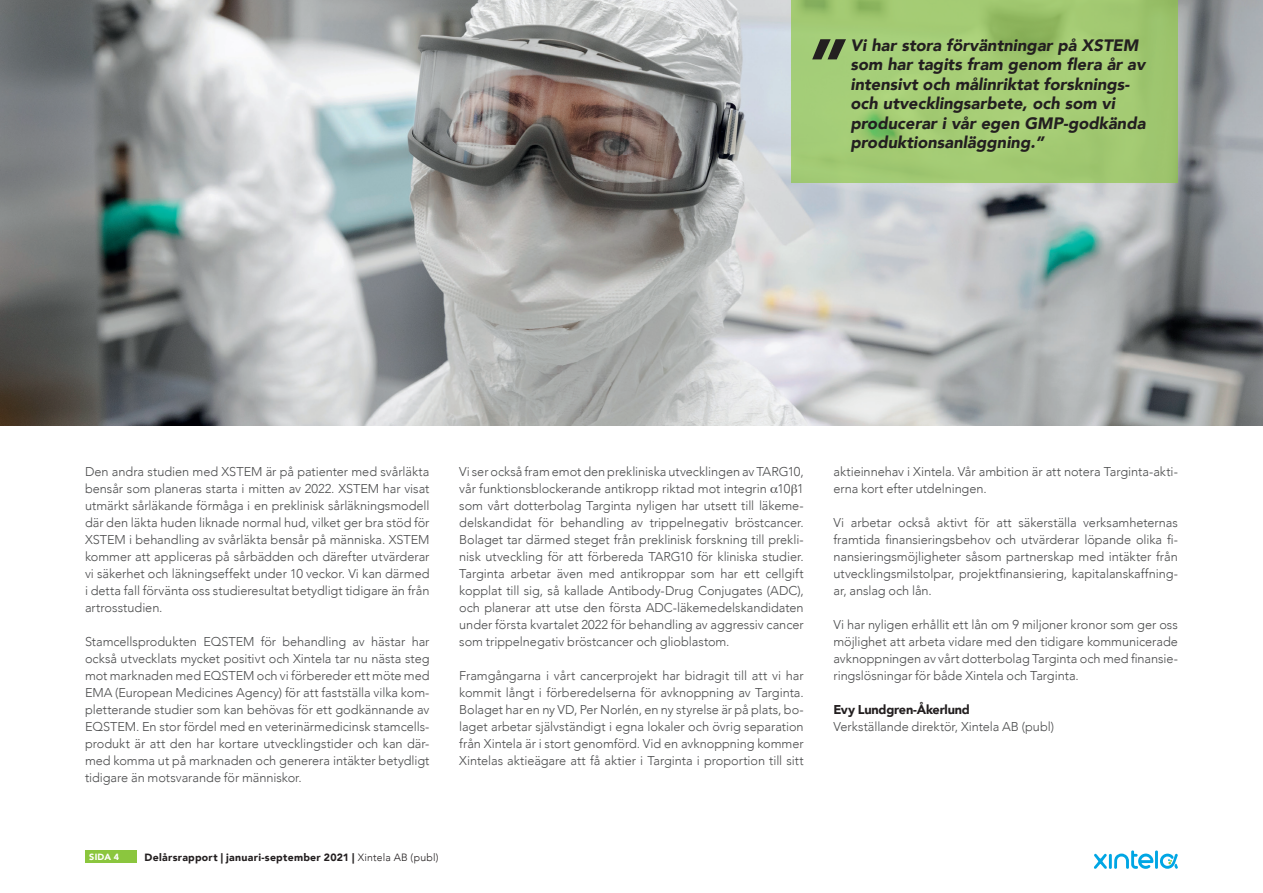
<style>
.page{position:relative;width:1263px;height:893px;background:#fff}
.page>*{position:absolute;margin:0;border:0;box-sizing:border-box;transform-origin:0 0}
.t1{font:italic 900 71.55px "Avenir";color:#231f20}
.t2{font:italic 900 16.5px/19.5px "Avenir";color:#231f20}
.t3{font:300 12.75px/17px "Avenir";letter-spacing:-.005em;color:#4b4c4d;text-align:justify}
.t4{font:900 12.75px "Avenir";letter-spacing:-.02em;color:#231f20}
.t5{font:900 10.5px "Avenir";letter-spacing:.025em;color:#231f20}
.t6{font:900 9px "Avenir";color:#fff}
.s1{font-weight:300}
</style>
<div class="page">
<div style="left:85px;top:850px;width:51px;height:13px;background:#8bc63e"></div>
<hr style="left:1109px;top:854px;width:3px;height:15px;background:#00a6e4">
<svg style="left:1094px;top:854px;width:13px;height:15px"></svg>
<hr style="left:1155px;top:850px;width:3px;height:19px;background:#00a6e4">
<svg style="left:1114px;top:850px;width:39px;height:19px"></svg>
<svg style="left:1160px;top:854px;width:18px;height:15px"></svg>
<img style="left:0;top:0;width:1263px;height:425px">
<svg style="left:791px;top:0;width:387px;height:183px;background:#a1c972"></svg>
<h1 class="t1" style="left:805px;top:6px;width:39px">”</h1>
<p class="t2" style="left:850px;top:35px;width:297px">Vi har stora förväntningar på XSTEM som har tagits fram genom flera år av intensivt och målinriktat forsknings&shy;och utvecklingsarbete, och som vi producerar i vår egen GMP-godkända produktionsanläggning.”</p>
<p class="t3" style="left:85px;top:463px;width:346px">Den andra studien med XSTEM är på patienter med svårläkta bensår som planeras starta i mitten av 2022. XSTEM har visat utmärkt sårläkande förmåga i en preklinisk sårläkningsmodell där den läkta huden liknade normal hud, vilket ger bra stöd för XSTEM i behandling av svårläkta bensår på människa. XSTEM kommer att appliceras på sårbädden och därefter utvärderar vi säkerhet och läkningseffekt under 10 veckor. Vi kan därmed i detta fall förvänta oss studieresultat betydligt tidigare än från artrosstudien.</p>
<p class="t3" style="left:85px;top:633px;width:346px">Stamcellsprodukten EQSTEM för behandling av hästar har också utvecklats mycket positivt och Xintela tar nu nästa steg mot marknaden med EQSTEM och vi förbereder ett möte med EMA (European Medicines Agency) för att fastställa vilka kom&shy;pletterande studier som kan behövas för ett godkännande av EQSTEM. En stor fördel med en veterinärmedicinsk stamcells&shy;produkt är att den har kortare utvecklingstider och kan där&shy;med komma ut på marknaden och generera intäkter betydligt tidigare än motsvarande för människor.</p>
<p class="t3" style="left:459px;top:463px;width:346px">Vi ser också fram emot den prekliniska utvecklingen av TARG10, vår funktionsblockerande antikropp riktad mot integrin 10 1 som vårt dotterbolag Targinta nyligen har utsett till läkeme&shy;delskandidat för behandling av trippelnegativ bröstcancer.<br>Bolaget tar därmed steget från preklinisk forskning till prekli&shy;nisk utveckling för att förbereda TARG10 för kliniska studier.<br>Targinta arbetar även med antikroppar som har ett cellgift kopplat till sig, så kallade Antibody-Drug Conjugates (ADC), och planerar att utse den första ADC-läkemedelskandidaten under första kvartalet 2022 för behandling av aggressiv cancer som trippelnegativ bröstcancer och glioblastom.</p>
<p class="t3" style="left:459px;top:667px;width:346px">Framgångarna i vårt cancerprojekt har bidragit till att vi har kommit långt i förberedelserna för avknoppning av Targinta.<br>Bolaget har en ny VD, Per Norlén, en ny styrelse är på plats, bo&shy;laget arbetar självständigt i egna lokaler och övrig separation från Xintela är i stort genomförd. Vid en avknoppning kommer Xintelas aktieägare att få aktier i Targinta i proportion till sitt</p>
<p class="t6" style="left:89px;top:849px;width:31px">SIDA 4</p>
<p class="t5" style="left:145px;top:848px;width:296px">Delårsrapport | januari-september 2021 | <span class="s1">Xintela AB (publ)</span></p>
<p class="t3" style="left:833px;top:463px;width:346px">aktieinnehav i Xintela. Vår ambition är att notera Targinta-akti&shy;erna kort efter utdelningen.</p>
<p class="t3" style="left:833px;top:514px;width:346px">Vi arbetar också aktivt för att säkerställa verksamheternas framtida finansieringsbehov och utvärderar löpande olika fi&shy;nansieringsmöjligheter såsom partnerskap med intäkter från utvecklingsmilstolpar, projektfinansiering, kapitalanskaffning&shy;ar, anslag och lån.</p>
<p class="t3" style="left:833px;top:616px;width:346px">Vi har nyligen erhållit ett lån om 9 miljoner kronor som ger oss möjlighet att arbeta vidare med den tidigare kommunicerade avknoppningen av vårt dotterbolag Targinta och med finansie&shy;ringslösningar för både Xintela och Targinta.</p>
<p class="t4" style="left:833px;top:699px;width:138px">Evy Lundgren-Åkerlund</p>
<p class="t3" style="left:833px;top:719px;width:222px">Verkställande direktör, Xintela AB (publ)</p>
</div>
